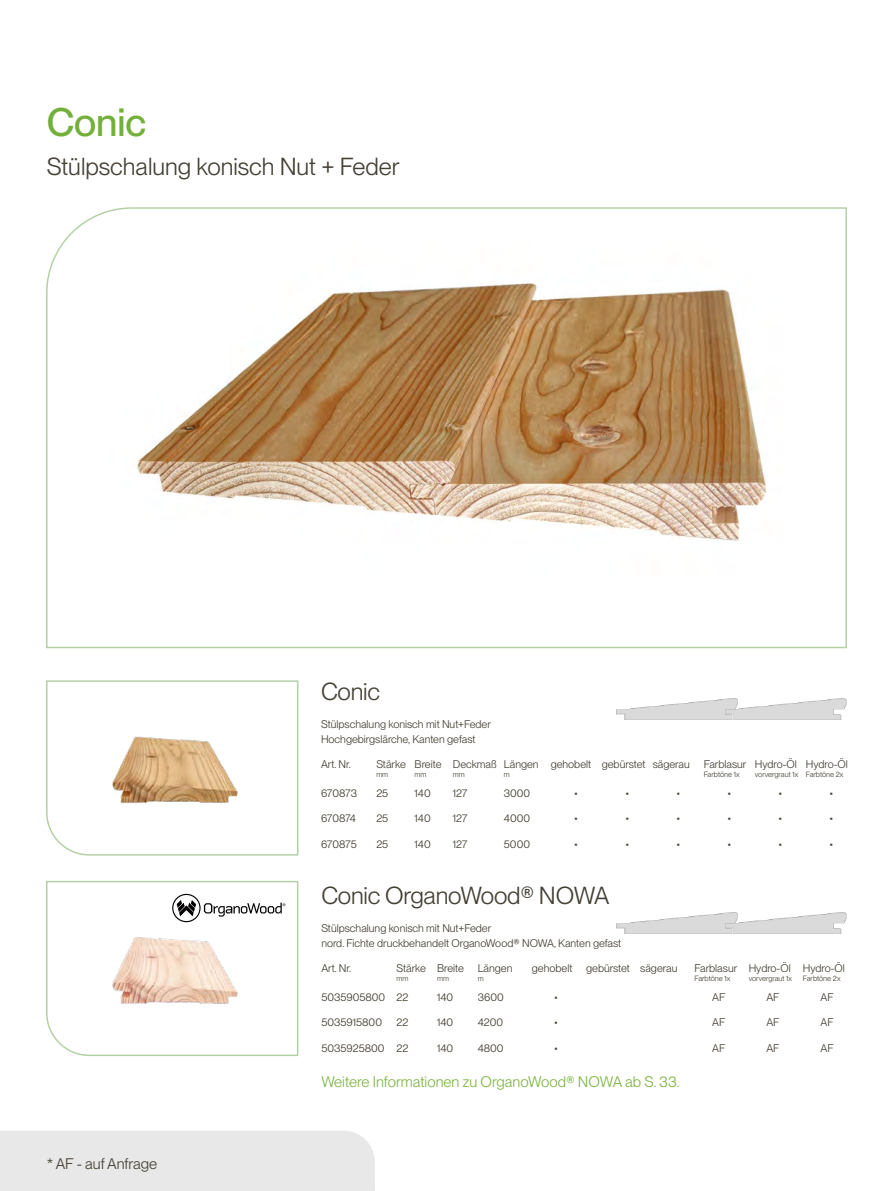
<style>
.page{position:relative;width:893px;height:1191px;background:#fff}
.page>*{position:absolute;margin:0;border:0;box-sizing:border-box;transform-origin:0 0}
.Produktüberschrift-Titel-IHV{font:500 39px "PP Neue Montreal";color:#72b039}
.Untertitel-Produkt-16pt{font:24.15px "PP Neue Montreal";color:#454034}
.Produkt-Tabelle-Überschrift{font:24.15px "PP Neue Montreal";letter-spacing:-.01em;color:#454034}
.Testo{font:15px "PP Neue Montreal";color:#7fb646}
.Testo-2{font:15px "PP Neue Montreal";color:#454034}
.Titolo_Tabella{font:10.8px "PP Neue Montreal";color:#454034}
.Produkt-Tablleninhalt-7_25pt{font:10.8px "PP Neue Montreal";color:#454034}
.Produkt-Tabelle-Beschreibung_7_25pt{font:10.8px/15px "PP Neue Montreal";color:#454034}
.Misure_Tabella{font:7.5px "PP Neue Montreal";color:#454034}
</style>
<div class="page">
<svg style="left:46px;top:880px;width:253px;height:176px"></svg>
<img style="left:616px;top:912px;width:230px;height:21px">
<img style="left:82px;top:901px;width:180px;height:135px">
<svg style="left:46px;top:207px;width:801px;height:442px"></svg>
<svg style="left:46px;top:680px;width:253px;height:176px"></svg>
<img style="left:616px;top:698px;width:230px;height:22px">
<img style="left:82px;top:700px;width:180px;height:135px">
<svg style="left:172px;top:894px;width:113px;height:28px"></svg>
<div style="left:0;top:1131px;width:375px;height:49px;background:#e8e8e8"></div>
<div style="left:0;top:1180px;width:375px;height:11px;background:#e8e8e8"></div>
<p class="Produktüberschrift-Titel-IHV" style="left:47px;top:99px;width:101px">Conic</p>
<p class="Untertitel-Produkt-16pt" style="left:47px;top:153px;width:354px">Stülpschalung konisch Nut + Feder</p>
<p class="Produkt-Tabelle-Überschrift" style="left:321px;top:678px;width:60px">Conic</p>
<p class="Produkt-Tabelle-Beschreibung_7_25pt" style="left:321px;top:717px;width:171px">Stülpschalung konisch mit Nut+Feder<br>Hochgebirgslärche, Kanten gefast</p>
<p class="Titolo_Tabella" style="left:321px;top:758px;width:31px">Art. Nr.</p>
<p class="Titolo_Tabella" style="left:376px;top:758px;width:31px">Stärke</p>
<p class="Misure_Tabella" style="left:376px;top:770px;width:13px">mm</p>
<p class="Titolo_Tabella" style="left:453px;top:758px;width:45px">Deckmaß</p>
<p class="Misure_Tabella" style="left:453px;top:770px;width:13px">mm</p>
<p class="Titolo_Tabella" style="left:415px;top:758px;width:28px">Breite</p>
<p class="Misure_Tabella" style="left:415px;top:770px;width:13px">mm</p>
<p class="Titolo_Tabella" style="left:504px;top:758px;width:36px">Längen</p>
<p class="Misure_Tabella" style="left:504px;top:770px;width:7px">m</p>
<p class="Titolo_Tabella" style="left:551px;top:758px;width:42px">gehobelt</p>
<p class="Titolo_Tabella" style="left:602px;top:758px;width:45px">gebürstet</p>
<p class="Titolo_Tabella" style="left:653px;top:758px;width:39px">sägerau</p>
<p class="Titolo_Tabella" style="left:704px;top:758px;width:44px">Farblasur</p>
<p class="Misure_Tabella" style="left:704px;top:770px;width:37px">Farbtöne 1x</p>
<p class="Titolo_Tabella" style="left:755px;top:758px;width:44px">Hydro-Öl</p>
<p class="Misure_Tabella" style="left:755px;top:770px;width:45px">vorvergraut 1x</p>
<p class="Titolo_Tabella" style="left:806px;top:758px;width:44px">Hydro-Öl</p>
<p class="Misure_Tabella" style="left:806px;top:770px;width:39px">Farbtöne 2x</p>
<p class="Produkt-Tablleninhalt-7_25pt" style="left:321px;top:787px;width:38px">670873</p>
<p class="Produkt-Tablleninhalt-7_25pt" style="left:376px;top:787px;width:14px">25</p>
<p class="Produkt-Tablleninhalt-7_25pt" style="left:415px;top:787px;width:18px">140</p>
<p class="Produkt-Tablleninhalt-7_25pt" style="left:453px;top:787px;width:16px">127</p>
<p class="Produkt-Tablleninhalt-7_25pt" style="left:504px;top:787px;width:28px">3000</p>
<p class="Produkt-Tablleninhalt-7_25pt" style="left:574px;top:787px;width:5px">•</p>
<p class="Produkt-Tablleninhalt-7_25pt" style="left:625px;top:787px;width:5px">•</p>
<p class="Produkt-Tablleninhalt-7_25pt" style="left:676px;top:787px;width:5px">•</p>
<p class="Produkt-Tablleninhalt-7_25pt" style="left:727px;top:787px;width:5px">•</p>
<p class="Produkt-Tablleninhalt-7_25pt" style="left:778px;top:787px;width:5px">•</p>
<p class="Produkt-Tablleninhalt-7_25pt" style="left:829px;top:787px;width:5px">•</p>
<p class="Produkt-Tablleninhalt-7_25pt" style="left:321px;top:812px;width:36px">670874</p>
<p class="Produkt-Tablleninhalt-7_25pt" style="left:376px;top:812px;width:14px">25</p>
<p class="Produkt-Tablleninhalt-7_25pt" style="left:415px;top:812px;width:18px">140</p>
<p class="Produkt-Tablleninhalt-7_25pt" style="left:453px;top:812px;width:16px">127</p>
<p class="Produkt-Tablleninhalt-7_25pt" style="left:504px;top:812px;width:28px">4000</p>
<p class="Produkt-Tablleninhalt-7_25pt" style="left:574px;top:812px;width:5px">•</p>
<p class="Produkt-Tablleninhalt-7_25pt" style="left:625px;top:812px;width:5px">•</p>
<p class="Produkt-Tablleninhalt-7_25pt" style="left:676px;top:812px;width:5px">•</p>
<p class="Produkt-Tablleninhalt-7_25pt" style="left:727px;top:812px;width:5px">•</p>
<p class="Produkt-Tablleninhalt-7_25pt" style="left:778px;top:812px;width:5px">•</p>
<p class="Produkt-Tablleninhalt-7_25pt" style="left:829px;top:812px;width:5px">•</p>
<p class="Produkt-Tablleninhalt-7_25pt" style="left:321px;top:838px;width:37px">670875</p>
<p class="Produkt-Tablleninhalt-7_25pt" style="left:376px;top:838px;width:14px">25</p>
<p class="Produkt-Tablleninhalt-7_25pt" style="left:415px;top:838px;width:18px">140</p>
<p class="Produkt-Tablleninhalt-7_25pt" style="left:453px;top:838px;width:16px">127</p>
<p class="Produkt-Tablleninhalt-7_25pt" style="left:504px;top:838px;width:28px">5000</p>
<p class="Produkt-Tablleninhalt-7_25pt" style="left:574px;top:838px;width:5px">•</p>
<p class="Produkt-Tablleninhalt-7_25pt" style="left:625px;top:838px;width:5px">•</p>
<p class="Produkt-Tablleninhalt-7_25pt" style="left:676px;top:838px;width:5px">•</p>
<p class="Produkt-Tablleninhalt-7_25pt" style="left:727px;top:838px;width:5px">•</p>
<p class="Produkt-Tablleninhalt-7_25pt" style="left:778px;top:838px;width:5px">•</p>
<p class="Produkt-Tablleninhalt-7_25pt" style="left:829px;top:838px;width:5px">•</p>
<p class="Produkt-Tabelle-Überschrift" style="left:321px;top:881px;width:290px">Conic OrganoWood® NOWA</p>
<p class="Produkt-Tabelle-Beschreibung_7_25pt" style="left:321px;top:920px;width:171px">Stülpschalung konisch mit Nut+Feder</p>
<p class="Produkt-Tabelle-Beschreibung_7_25pt" style="left:321px;top:935px;width:301px">nord. Fichte druckbehandelt OrganoWood® NOWA, Kanten gefast</p>
<p class="Titolo_Tabella" style="left:321px;top:961px;width:31px">Art. Nr.</p>
<p class="Titolo_Tabella" style="left:396px;top:961px;width:31px">Stärke</p>
<p class="Misure_Tabella" style="left:396px;top:973px;width:13px">mm</p>
<p class="Titolo_Tabella" style="left:437px;top:961px;width:28px">Breite</p>
<p class="Misure_Tabella" style="left:437px;top:973px;width:13px">mm</p>
<p class="Titolo_Tabella" style="left:478px;top:961px;width:36px">Längen</p>
<p class="Misure_Tabella" style="left:478px;top:973px;width:7px">m</p>
<p class="Titolo_Tabella" style="left:532px;top:961px;width:42px">gehobelt</p>
<p class="Titolo_Tabella" style="left:586px;top:961px;width:45px">gebürstet</p>
<p class="Titolo_Tabella" style="left:640px;top:961px;width:39px">sägerau</p>
<p class="Titolo_Tabella" style="left:694px;top:961px;width:44px">Farblasur</p>
<p class="Misure_Tabella" style="left:694px;top:973px;width:37px">Farbtöne 1x</p>
<p class="Titolo_Tabella" style="left:749px;top:961px;width:44px">Hydro-Öl</p>
<p class="Misure_Tabella" style="left:749px;top:973px;width:45px">vorvergraut 1x</p>
<p class="Titolo_Tabella" style="left:803px;top:961px;width:44px">Hydro-Öl</p>
<p class="Misure_Tabella" style="left:803px;top:973px;width:39px">Farbtöne 2x</p>
<p class="Produkt-Tablleninhalt-7_25pt" style="left:321px;top:990px;width:66px">5035905800</p>
<p class="Produkt-Tablleninhalt-7_25pt" style="left:396px;top:990px;width:13px">22</p>
<p class="Produkt-Tablleninhalt-7_25pt" style="left:437px;top:990px;width:18px">140</p>
<p class="Produkt-Tablleninhalt-7_25pt" style="left:478px;top:990px;width:28px">3600</p>
<p class="Produkt-Tablleninhalt-7_25pt" style="left:554px;top:990px;width:5px">•</p>
<p class="Produkt-Tablleninhalt-7_25pt" style="left:712px;top:990px;width:15px">AF</p>
<p class="Produkt-Tablleninhalt-7_25pt" style="left:766px;top:990px;width:15px">AF</p>
<p class="Produkt-Tablleninhalt-7_25pt" style="left:821px;top:990px;width:15px">AF</p>
<p class="Produkt-Tablleninhalt-7_25pt" style="left:321px;top:1016px;width:62px">5035915800</p>
<p class="Produkt-Tablleninhalt-7_25pt" style="left:396px;top:1016px;width:13px">22</p>
<p class="Produkt-Tablleninhalt-7_25pt" style="left:437px;top:1016px;width:18px">140</p>
<p class="Produkt-Tablleninhalt-7_25pt" style="left:478px;top:1016px;width:27px">4200</p>
<p class="Produkt-Tablleninhalt-7_25pt" style="left:554px;top:1016px;width:5px">•</p>
<p class="Produkt-Tablleninhalt-7_25pt" style="left:712px;top:1016px;width:15px">AF</p>
<p class="Produkt-Tablleninhalt-7_25pt" style="left:766px;top:1016px;width:15px">AF</p>
<p class="Produkt-Tablleninhalt-7_25pt" style="left:821px;top:1016px;width:15px">AF</p>
<p class="Produkt-Tablleninhalt-7_25pt" style="left:321px;top:1041px;width:65px">5035925800</p>
<p class="Produkt-Tablleninhalt-7_25pt" style="left:396px;top:1041px;width:13px">22</p>
<p class="Produkt-Tablleninhalt-7_25pt" style="left:437px;top:1041px;width:18px">140</p>
<p class="Produkt-Tablleninhalt-7_25pt" style="left:478px;top:1041px;width:27px">4800</p>
<p class="Produkt-Tablleninhalt-7_25pt" style="left:554px;top:1041px;width:5px">•</p>
<p class="Produkt-Tablleninhalt-7_25pt" style="left:712px;top:1041px;width:15px">AF</p>
<p class="Produkt-Tablleninhalt-7_25pt" style="left:766px;top:1041px;width:15px">AF</p>
<p class="Produkt-Tablleninhalt-7_25pt" style="left:821px;top:1041px;width:15px">AF</p>
<p class="Testo-2" style="left:47px;top:1154px;width:112px">* AF - auf Anfrage</p>
<p class="Testo" style="left:321px;top:1073px;width:360px">Weitere Informationen zu OrganoWood® NOWA ab S. 33.</p>
</div>
